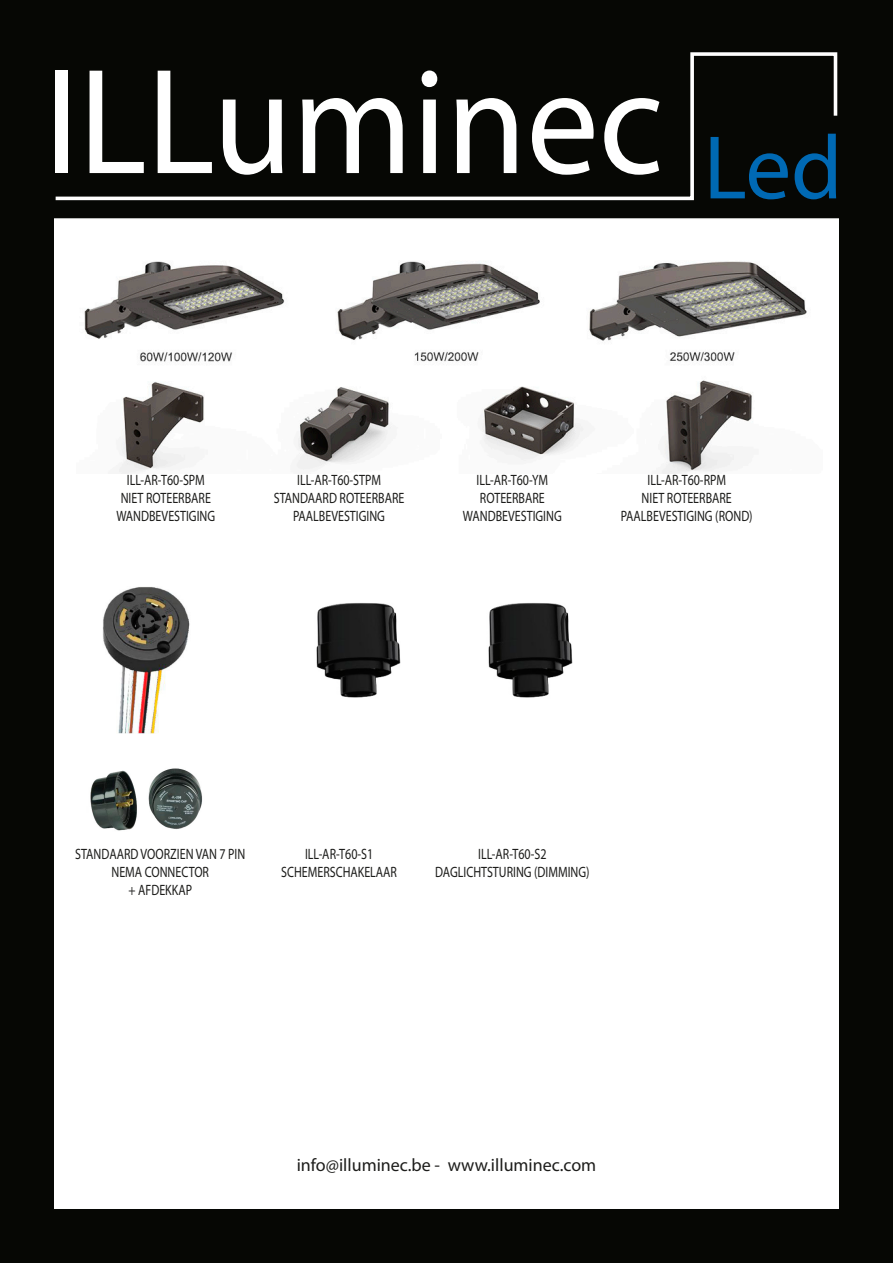
<style>
.page{position:relative;width:893px;height:1263px;background:#060704}
.page>*{position:absolute;margin:0;border:0;box-sizing:border-box;transform-origin:0 0}
.t1{font:151.95px "Myriad Pro";color:#fff;scale:.95 1}
.t2{font:18px "Myriad Pro";color:#1d1d1b}
.t3{font:15px/18px "Myriad Pro";color:#1d1d1b;text-align:center;scale:.8 1}
</style>
<div class="page">
<svg style="left:55px;top:52px;width:783px;height:149px"></svg>
<div style="left:54px;top:218px;width:785px;height:991px;background:#fff"></div>
<img style="left:84px;top:261px;width:723px;height:212px">
<img style="left:90px;top:733px;width:113px;height:98px">
<img style="left:103px;top:587px;width:87px;height:146px">
<img style="left:316px;top:603px;width:85px;height:95px">
<img style="left:488px;top:603px;width:85px;height:95px">
<h1 class="t1" style="left:44px;top:28px;width:842px">ILLuminec <sub>Led</sub></h1>
<p class="t3" style="left:116px;top:471px;width:125px">ILL-AR-T60-SPM<br>NIET ROTEERBARE<br>WANDBEVESTIGING</p>
<p class="t3" style="left:274px;top:471px;width:165px">ILL-AR-T60-STPM<br>STANDAARD ROTEERBARE<br>PAALBEVESTIGING</p>
<p class="t3" style="left:463px;top:471px;width:125px">ILL-AR-T60-YM<br>ROTEERBARE<br>WANDBEVESTIGING</p>
<p class="t3" style="left:621px;top:471px;width:166px">ILL-AR-T60-RPM<br>NIET ROTEERBARE<br>PAALBEVESTIGING (ROND)</p>
<p class="t3" style="left:75px;top:844px;width:214px">STANDAARD VOORZIEN VAN 7 PIN<br>NEMA CONNECTOR<br>+ AFDEKKAP</p>
<p class="t3" style="left:281px;top:844px;width:146px">ILL-AR-T60-S1<br>SCHEMERSCHAKELAAR</p>
<p class="t3" style="left:435px;top:844px;width:195px">ILL-AR-T60-S2<br>DAGLICHTSTURING (DIMMING)</p>
<p class="t2" style="left:297px;top:1154px;width:301px">info@illuminec.be - www.illuminec.com</p>
</div>
